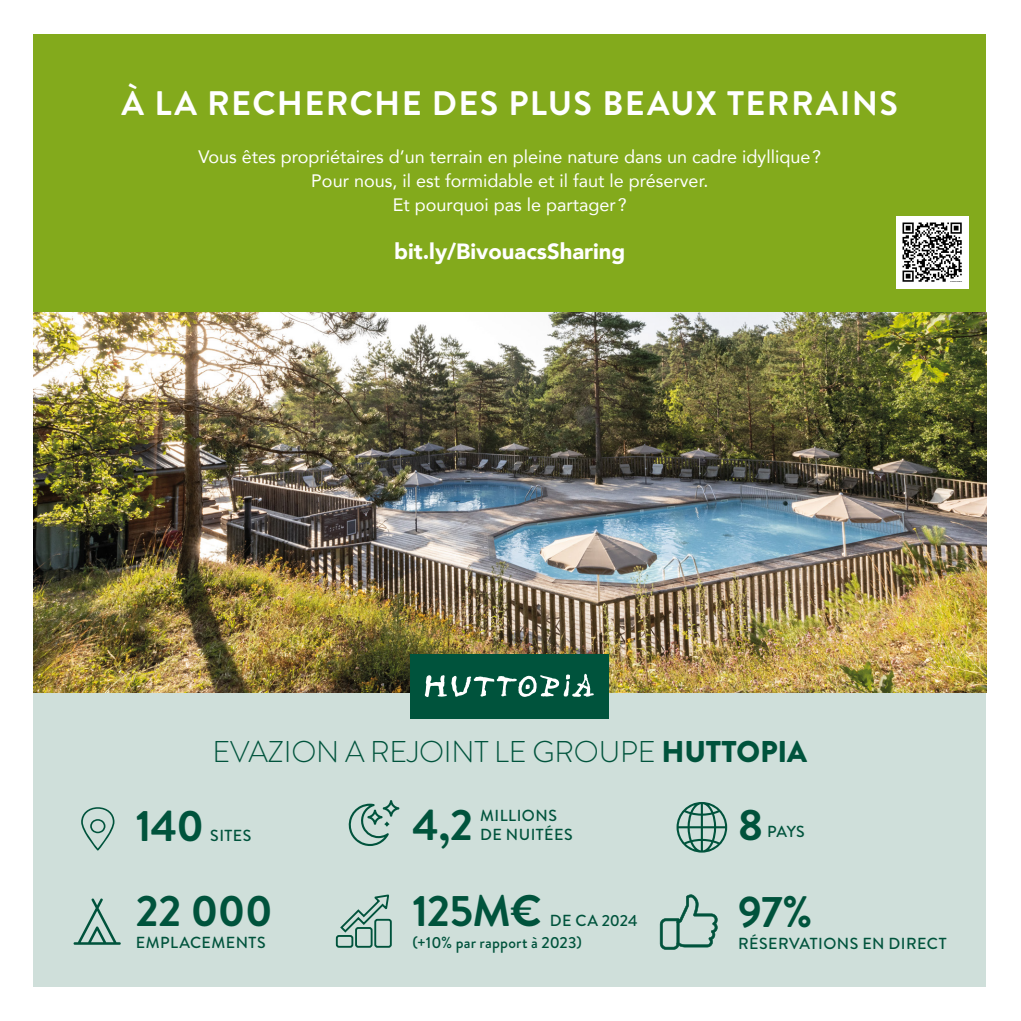
<style>
.page{position:relative;width:1021px;height:1021px;background:#fff}
.page>*{position:absolute;margin:0;border:0;box-sizing:border-box;transform-origin:0 0}
.t1{font:700 44px "Brandon Grotesque";letter-spacing:-.01em;color:#00533c}
.t2{font:700 34px "Brandon Grotesque";letter-spacing:.04em;color:#fff}
.t3{font:300 30px "Brandon Grotesque";letter-spacing:-.005em;color:#00533c}
.t4{font:900 22px "Avenir";color:#fff}
.t5{font:18px/24px "Avenir";color:#fff;text-align:center}
.t6{font:500 16px/22px "Brandon Grotesque";letter-spacing:.03em;color:#00533c}
.s1{font-weight:900}
</style>
<div class="page">
<div style="left:33px;top:34px;width:953px;height:278px;background:#83aa1c"></div>
<div style="left:33px;top:692px;width:953px;height:294px;background:#cfdfda"></div>
<img style="left:33px;top:312px;width:953px;height:380px">
<div style="left:410px;top:654px;width:199px;height:64px;background:#00533c"></div>
<svg style="left:425px;top:673px;width:168px;height:24px"></svg>
<svg style="left:81px;top:807px;width:33px;height:43px"></svg>
<svg style="left:335px;top:894px;width:57px;height:54px"></svg>
<svg style="left:73px;top:898px;width:48px;height:46px"></svg>
<svg style="left:660px;top:894px;width:57px;height:55px"></svg>
<svg style="left:348px;top:800px;width:51px;height:46px"></svg>
<svg style="left:676px;top:802px;width:51px;height:50px"></svg>
<div style="left:896px;top:216px;width:72px;height:72px;background:#fff"></div>
<svg style="left:902px;top:222px;width:59px;height:60px"></svg>
<h2 class="t2" style="left:122px;top:79px;width:777px">À LA RECHERCHE DES PLUS BEAUX TERRAINS</h2>
<p class="t5" style="left:198px;top:144px;width:624px">Vous êtes propriétaires d’un terrain en pleine nature dans un cadre idyllique ?<br>Pour nous, il est formidable et il faut le préserver.<br>Et pourquoi pas le partager ?</p>
<p class="t4" style="left:394px;top:232px;width:233px">bit.ly/BivouacsSharing</p>
<h3 class="t3" style="left:212px;top:731px;width:596px">EVAZION A REJOINT LE GROUPE <span class="s1">HUTTOPIA</span></h3>
<h1 class="t1" style="left:136px;top:795px;width:70px">140</h1>
<p class="t6" style="left:210px;top:824px;width:43px">SITES</p>
<h1 class="t1" style="left:412px;top:794px;width:62px">4,2</h1>
<h1 class="t1" style="left:738px;top:793px;width:26px">8</h1>
<p class="t6" style="left:480px;top:806px;width:94px;line-height:18.8px">MILLIONS<br>DE NUITÉES</p>
<p class="t6" style="left:767px;top:821px;width:39px">PAYS</p>
<h1 class="t1" style="left:136px;top:880px;width:138px">22 000</h1>
<p class="t6" style="left:136px;top:931px;width:131px">EMPLACEMENTS</p>
<h1 class="t1" style="left:412px;top:879px;width:131px">125M€</h1>
<p class="t6" style="left:412px;top:909px;width:227px;text-indent:137px">DE CA 2024 (+10% par rapport à 2023)</p>
<h1 class="t1" style="left:738px;top:880px;width:76px">97%</h1>
<p class="t6" style="left:738px;top:932px;width:210px">RÉSERVATIONS EN DIRECT</p>
</div>
